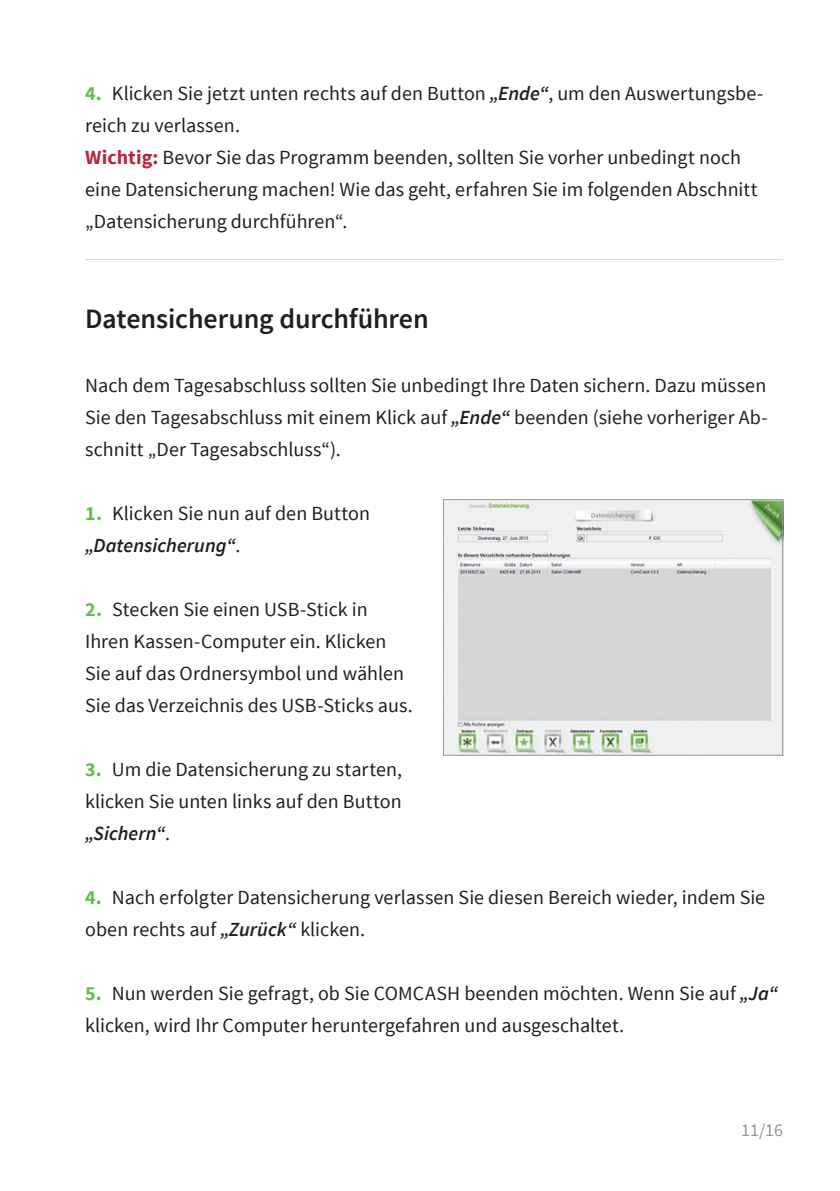
<style>
.page{position:relative;width:840px;height:1191px;background:#fff}
.page>*{position:absolute;margin:0;border:0;box-sizing:border-box;transform-origin:0 0}
.t1{font:600 28px "Source Sans Pro";letter-spacing:-.005em;color:#231f20}
.t2{font:20px/32px "Source Sans Pro";color:#231f20}
.t3{font:18px "Source Sans Pro";color:#939598}
.s1{font-weight:700;color:#66bd52}
.s2{font-weight:600;font-style:italic}
.s3{font-weight:700;color:#b7283f}
</style>
<div class="page">
<hr style="left:85px;top:259px;width:697px;height:1px;background:#d1d2d4">
<img style="left:445px;top:501px;width:335px;height:252px">
<div style="left:443px;top:499px;width:339px;height:256px;border:1px solid #939598"></div>
<p class="t2" style="left:85px;top:78px;width:679px"><span class="s1">4.</span> Klicken Sie jetzt unten rechts auf den Button <span class="s2">„Ende“</span>, um den Auswertungsbe&shy;reich zu verlassen.<br><span class="s3">Wichtig:</span> Bevor Sie das Programm beenden, sollten Sie vorher unbedingt noch eine Datensicherung machen! Wie das geht, erfahren Sie im folgenden Abschnitt „Datensicherung durchführen“.</p>
<h1 class="t1" style="left:85px;top:301px;width:345px">Datensicherung durchführen</h1>
<p class="t2" style="left:85px;top:370px;width:683px;text-align:justify">Nach dem Tagesabschluss sollten Sie unbedingt Ihre Daten sichern. Dazu müssen Sie den Tagesabschluss mit einem Klick auf <span class="s2">„Ende“</span> beenden (siehe vorheriger Ab&shy;schnitt „Der Tagesabschluss“).</p>
<p class="t2" style="left:85px;top:498px;width:286px"><span class="s1">1.</span> Klicken Sie nun auf den Button <span class="s2">„Datensicherung“</span>.</p>
<p class="t2" style="left:85px;top:594px;width:329px"><span class="s1">2.</span> Stecken Sie einen USB-Stick in Ihren Kassen-Computer ein. Klicken Sie auf das Ordnersymbol und wählen Sie das Verzeichnis des USB-Sticks aus.</p>
<p class="t2" style="left:85px;top:754px;width:318px;text-align:justify"><span class="s1">3.</span> Um die Datensicherung zu starten, klicken Sie unten links auf den Button <span class="s2">„Sichern“</span>.</p>
<p class="t2" style="left:85px;top:882px;width:681px"><span class="s1">4.</span> Nach erfolgter Datensicherung verlassen Sie diesen Bereich wieder, indem Sie oben rechts auf <span class="s2">„Zurück“</span> klicken.</p>
<p class="t2" style="left:85px;top:978px;width:694px"><span class="s1">5.</span> Nun werden Sie gefragt, ob Sie COMCASH beenden möchten. Wenn Sie auf <span class="s2">„Ja“ </span>klicken, wird Ihr Computer heruntergefahren und ausgeschaltet.</p>
<p class="t3" style="left:740px;top:1119px;width:44px">11/16</p>
</div>
